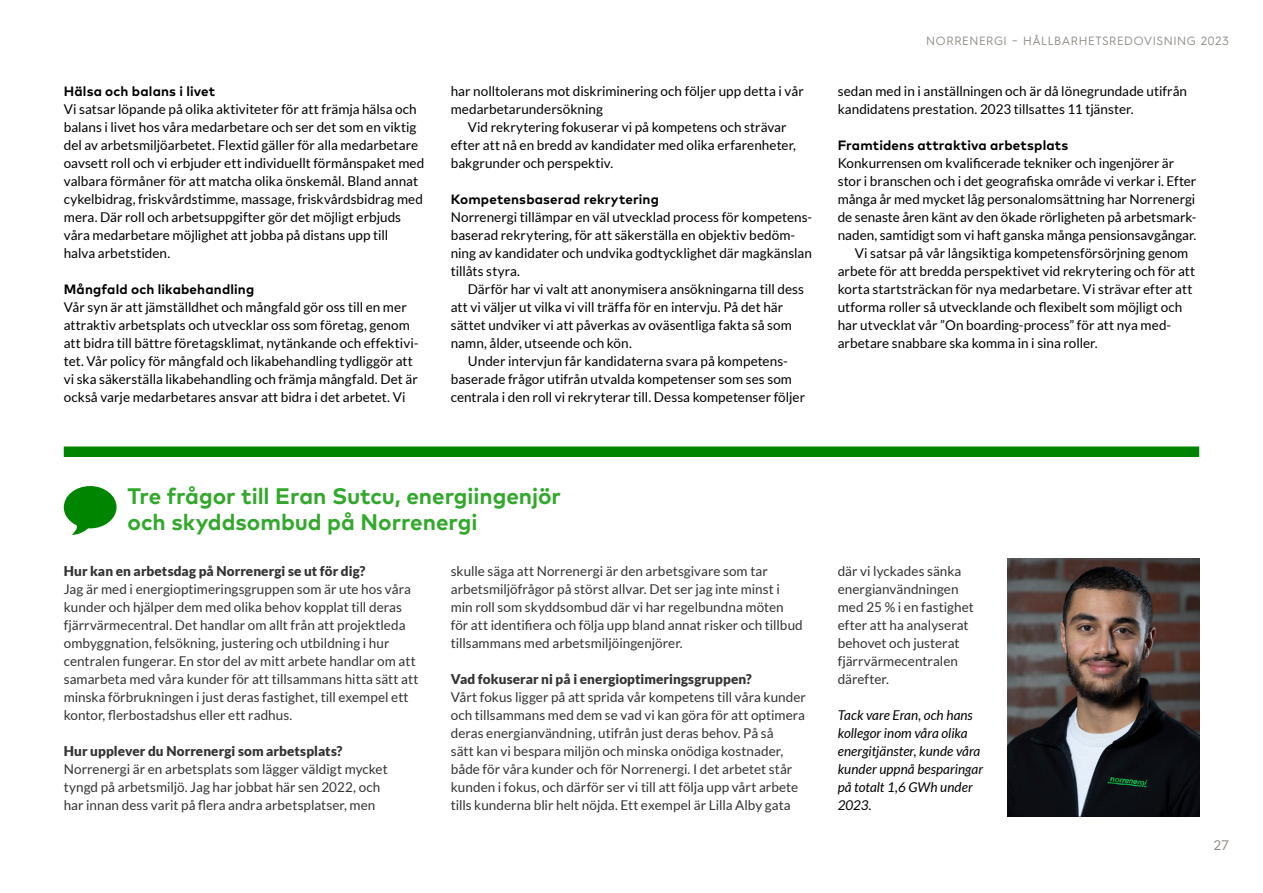
<style>
.page{position:relative;width:1263px;height:893px;background:#fff}
.page>*{position:absolute;margin:0;border:0;box-sizing:border-box;transform-origin:0 0}
.t1{font:700 22.5px/25.5px "Mark W1 G";color:#32a82c}
.t2{font:13.5px/18px "Lato";color:#000}
.t3{font:13.5px/18px "Lato";letter-spacing:.005em;color:#333}
.t4{font:900 13.5px "Lato";letter-spacing:.01em;color:#333}
.t5{font:italic 13.5px/18px "Lato";letter-spacing:.005em;color:#000}
.t6{font:700 13.5px "Mark W1 G";letter-spacing:.01em;color:#000}
.t7{font:13.5px "Lato";color:#928d88}
.t8{font:12px "Hurme Geometric Sans 3";letter-spacing:.05em;color:#928d88}
</style>
<div class="page">
<div style="left:64px;top:446px;width:1135px;height:11px;background:#008500"></div>
<svg style="left:64px;top:486px;width:53px;height:49px"></svg>
<img style="left:1008px;top:558px;width:191px;height:258px">
<p class="t6" style="left:64px;top:81px;width:153px">Hälsa och balans i livet</p>
<p class="t2" style="left:64px;top:100px;width:362px">Vi satsar löpande på olika aktiviteter för att främja hälsa och balans i livet hos våra medarbetare och ser det som en viktig del av arbetsmiljöarbetet. Flextid gäller för alla medarbetare oavsett roll och vi erbjuder ett individuellt förmånspaket med valbara förmåner för att matcha olika önskemål. Bland annat cykelbidrag, friskvårdstimme, massage, friskvårdsbidrag med mera. Där roll och arbetsuppgifter gör det möjligt erbjuds våra medarbetare möjlighet att jobba på distans upp till<br>halva arbetstiden.</p>
<p class="t6" style="left:64px;top:279px;width:192px">Mångfald och likabehandling</p>
<p class="t2" style="left:64px;top:298px;width:356px">Vår syn är att jämställdhet och mångfald gör oss till en mer attraktiv arbetsplats och utvecklar oss som företag, genom att bidra till bättre företagsklimat, nytänkande och effektivi&shy;tet. Vår policy för mångfald och likabehandling tydliggör att vi ska säkerställa likabehandling och främja mångfald. Det är också varje medarbetares ansvar att bidra i det arbetet. Vi</p>
<p class="t2" style="left:451px;top:82px;width:354px">har nolltolerans mot diskriminering och följer upp detta i vår medarbetarundersökning</p>
<p class="t2" style="left:451px;top:118px;width:347px;text-indent:17px">Vid rekrytering fokuserar vi på kompetens och strävar efter att nå en bredd av kandidater med olika erfarenheter, bakgrunder och perspektiv.</p>
<p class="t6" style="left:451px;top:189px;width:210px">Kompetensbaserad rekrytering</p>
<p class="t2" style="left:451px;top:208px;width:363px">Norrenergi tillämpar en väl utvecklad process för kompetens&shy;baserad rekrytering, för att säkerställa en objektiv bedöm&shy;ning av kandidater och undvika godtycklighet där magkänslan tillåts styra.</p>
<p class="t2" style="left:451px;top:280px;width:355px;text-indent:17px">Därför har vi valt att anonymisera ansökningarna till dess att vi väljer ut vilka vi vill träffa för en intervju. På det här sättet undviker vi att påverkas av oväsentliga fakta så som namn, ålder, utseende och kön.</p>
<p class="t2" style="left:451px;top:352px;width:356px;text-indent:17px">Under intervjun får kandidaterna svara på kompetens&shy;baserade frågor utifrån utvalda kompetenser som ses som centrala i den roll vi rekryterar till. Dessa kompetenser följer</p>
<p class="t8" style="left:926px;top:33px;width:304px">NORRENERGI – HÅLLBARHETSREDOVISNING 2023</p>
<p class="t2" style="left:838px;top:82px;width:351px">sedan med in i anställningen och är då lönegrundade utifrån kandidatens prestation. 2023 tillsattes 11 tjänster.</p>
<p class="t6" style="left:838px;top:135px;width:232px">Framtidens attraktiva arbetsplats</p>
<p class="t2" style="left:838px;top:154px;width:338px">Konkurrensen om kvalificerade tekniker och ingenjörer är</p>
<p class="t2" style="left:838px;top:172px;width:360px">stor i branschen och i det geografiska område vi verkar i. Efter</p>
<p class="t2" style="left:838px;top:190px;width:359px">många år med mycket låg personalomsättning har Norrenergi</p>
<p class="t2" style="left:838px;top:208px;width:360px">de senaste åren känt av den ökade rörligheten på arbetsmark-</p>
<p class="t2" style="left:838px;top:226px;width:360px">naden, samtidigt som vi haft ganska många pensionsavgångar.</p>
<p class="t2" style="left:855px;top:244px;width:335px">Vi satsar på vår långsiktiga kompetensförsörjning genom</p>
<p class="t2" style="left:838px;top:262px;width:359px">arbete för att bredda perspektivet vid rekrytering och för att</p>
<p class="t2" style="left:838px;top:280px;width:356px">korta startsträckan för nya medarbetare. Vi strävar efter att</p>
<p class="t2" style="left:838px;top:298px;width:346px">utforma roller så utvecklande och flexibelt som möjligt och</p>
<p class="t2" style="left:838px;top:316px;width:334px">har utvecklat vår ”On boarding-process” för att nya med-</p>
<p class="t2" style="left:838px;top:334px;width:261px">arbetare snabbare ska komma in i sina roller.</p>
<h1 class="t1" style="left:128px;top:482px;width:435px">Tre frågor till Eran Sutcu, energiingenjör och skyddsombud på Norrenergi</h1>
<p class="t4" style="left:64px;top:563px;width:303px">Hur kan en arbetsdag på Norrenergi se ut för dig?</p>
<p class="t3" style="left:64px;top:580px;width:356px">Jag är med i energioptimeringsgruppen som är ute hos våra kunder och hjälper dem med olika behov kopplat till deras fjärrvärmecentral. Det handlar om allt från att projektleda ombyggnation, felsökning, justering och utbildning i hur centralen fungerar. En stor del av mitt arbete handlar om att samarbeta med våra kunder för att tillsammans hitta sätt att minska förbrukningen i just deras fastighet, till exempel ett kontor, flerbostadshus eller ett radhus.</p>
<p class="t4" style="left:64px;top:743px;width:280px">Hur upplever du Norrenergi som arbetsplats?</p>
<p class="t3" style="left:64px;top:760px;width:325px">Norrenergi är en arbetsplats som lägger väldigt mycket tyngd på arbetsmiljö. Jag har jobbat här sen 2022, och har innan dess varit på flera andra arbetsplatser, men</p>
<p class="t3" style="left:451px;top:562px;width:354px">skulle säga att Norrenergi är den arbetsgivare som tar arbetsmiljöfrågor på störst allvar. Det ser jag inte minst i min roll som skyddsombud där vi har regelbundna möten för att identifiera och följa upp bland annat risker och tillbud tillsammans med arbetsmiljöingenjörer.</p>
<p class="t4" style="left:451px;top:671px;width:303px">Vad fokuserar ni på i energioptimeringsgruppen?</p>
<p class="t3" style="left:451px;top:688px;width:357px">Vårt fokus ligger på att sprida vår kompetens till våra kunder och tillsammans med dem se vad vi kan göra för att optimera deras energianvändning, utifrån just deras behov. På så<br>sätt kan vi bespara miljön och minska onödiga kostnader, både för våra kunder och för Norrenergi. I det arbetet står kunden i fokus, och därför ser vi till att följa upp vårt arbete tills kunderna blir helt nöjda. Ett exempel är Lilla Alby gata</p>
<p class="t3" style="left:838px;top:562px;width:138px">där vi lyckades sänka energianvändningen med 25 % i en fastighet efter att ha analyserat behovet och justerat fjärrvärmecentralen därefter.</p>
<p class="t5" style="left:838px;top:706px;width:147px">Tack vare Eran, och hans kollegor inom våra olika energitjänster, kunde våra kunder uppnå besparingar på totalt 1,6 GWh under<br>2023.</p>
<p class="t7" style="left:1213px;top:837px;width:17px">27</p>
</div>
